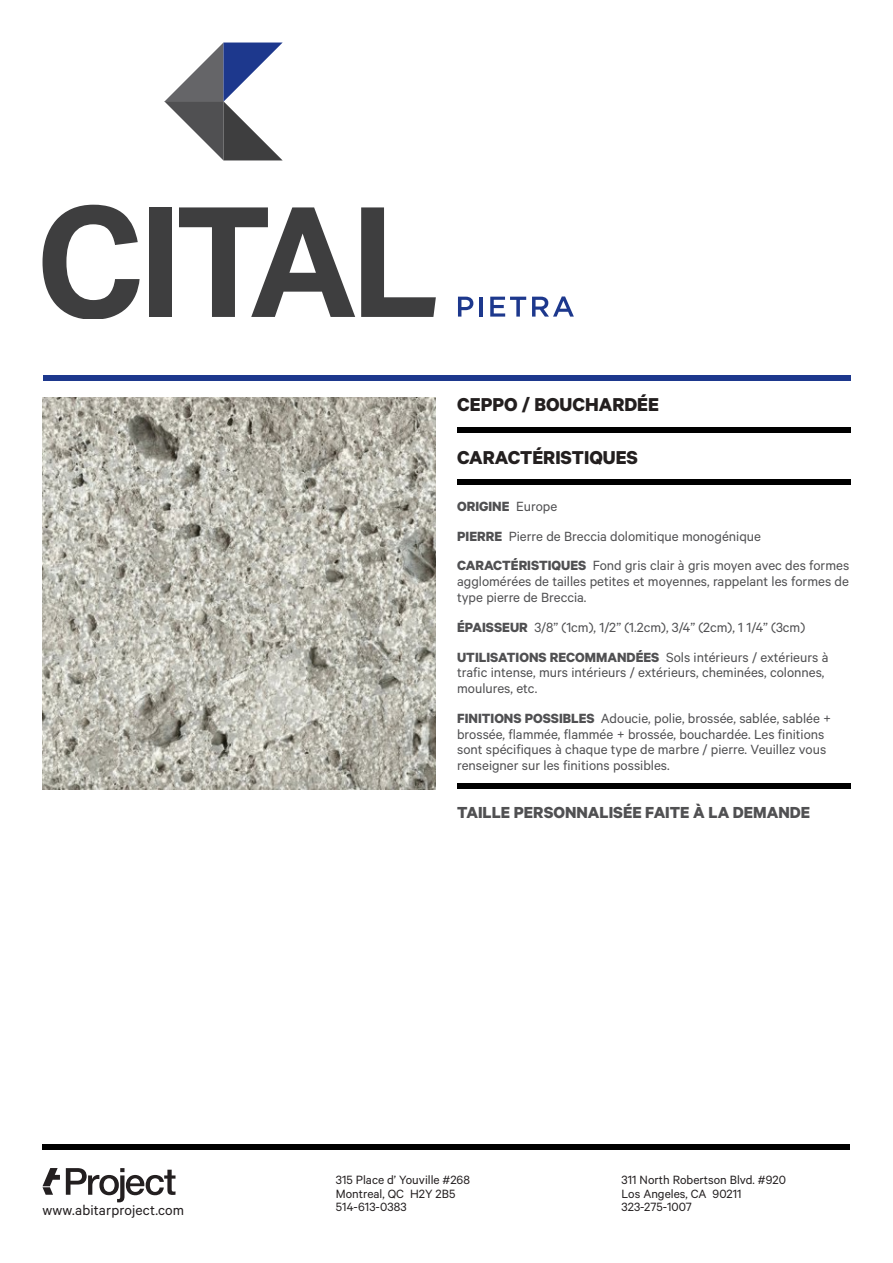
<style>
.page{position:relative;width:893px;height:1263px;background:#fff}
.page>*{position:absolute;margin:0;border:0;box-sizing:border-box;transform-origin:0 0}
.Calibre_Headings{font:700 21px "Calibre";color:#231f1f}
.Calibre_Headings-2{font:700 18px "Calibre";color:#505052}
.t1{font:15.75px "Calibre";letter-spacing:.01em;color:#231f20}
.Body_Text{font:15px/15.8px "Calibre";color:#505052}
.Body_Text-2{font:700 15px "Calibre";color:#505052}
.t2{font:13.5px/13.5px "Calibre";color:#231f20}
.s1{font-weight:400}
.s2{font-weight:700}
</style>
<div class="page">
<div style="left:43px;top:375px;width:807px;height:6px;background:#1d388d"></div>
<div style="left:43px;top:1144px;width:807px;height:5px;background:#000"></div>
<svg style="left:43px;top:205px;width:97px;height:113px"></svg>
<div style="left:149px;top:207px;width:22px;height:110px;background:#3e3e3f"></div>
<svg style="left:179px;top:207px;width:176px;height:110px"></svg>
<svg style="left:361px;top:207px;width:75px;height:110px"></svg>
<svg style="left:164px;top:43px;width:118px;height:117px"></svg>
<svg style="left:458px;top:297px;width:15px;height:20px"></svg>
<hr style="left:479px;top:297px;width:4px;height:20px;background:#1d388d">
<svg style="left:490px;top:297px;width:36px;height:20px"></svg>
<svg style="left:532px;top:296px;width:42px;height:21px"></svg>
<svg style="left:43px;top:1168px;width:17px;height:27px"></svg>
<svg style="left:66px;top:1168px;width:110px;height:34px"></svg>
<img style="left:43px;top:398px;width:393px;height:391px">
<div style="left:457px;top:427px;width:393px;height:6px;background:#000"></div>
<div style="left:457px;top:479px;width:393px;height:5px;background:#000"></div>
<div style="left:457px;top:784px;width:393px;height:5px;background:#000"></div>
<p class="Calibre_Headings" style="left:457px;top:392px;width:203px">CEPPO / BOUCHARDÉE</p>
<p class="Calibre_Headings" style="left:457px;top:445px;width:182px">CARACTÉRISTIQUES</p>
<p class="Body_Text-2" style="left:457px;top:497px;width:102px">ORIGINE <span class="s1">Europe</span></p>
<p class="Body_Text" style="left:457px;top:528px;width:305px"><span class="s2">PIERRE</span> Pierre de Breccia dolomitique monogénique</p>
<p class="Body_Text" style="left:457px;top:557px;width:394px;text-align:justify"><span class="s2">CARACTÉRISTIQUES</span> Fond gris clair à gris moyen avec des formes agglomérées de tailles petites et moyennes, rappelant les formes de type pierre de Breccia.</p>
<p class="Body_Text" style="left:457px;top:619px;width:350px"><span class="s2">ÉPAISSEUR</span> 3/8” (1cm), 1/2” (1.2cm), 3/4” (2cm), 1 1/4” (3cm)</p>
<p class="Body_Text" style="left:457px;top:648px;width:373px"><span class="s2">UTILISATIONS RECOMMANDÉES</span> Sols intérieurs / extérieurs à trafic intense, murs intérieurs / extérieurs, cheminées, colonnes, moulures, etc.</p>
<p class="Body_Text" style="left:457px;top:710px;width:376px"><span class="s2">FINITIONS POSSIBLES</span> Adoucie, polie, brossée, sablée, sablée + brossée, flammée, flammée + brossée, bouchardée. Les finitions sont spécifiques à chaque type de marbre / pierre. Veuillez vous renseigner sur les finitions possibles.</p>
<p class="Calibre_Headings-2" style="left:457px;top:801px;width:354px">TAILLE PERSONNALISÉE FAITE À LA DEMANDE</p>
<p class="t2" style="left:336px;top:1173px;width:136px">315 Place d’ Youville #268<br>Montreal, QC H2Y 2B5<br>514-613-0383</p>
<p class="t2" style="left:622px;top:1173px;width:166px">311 North Robertson Blvd. #920<br>Los Angeles, CA 90211</p>
<p class="t1" style="left:43px;top:1201px;width:143px">www.abitarproject.com</p>
<p class="t2" style="left:622px;top:1200px;width:72px">323-275-1007</p>
</div>
